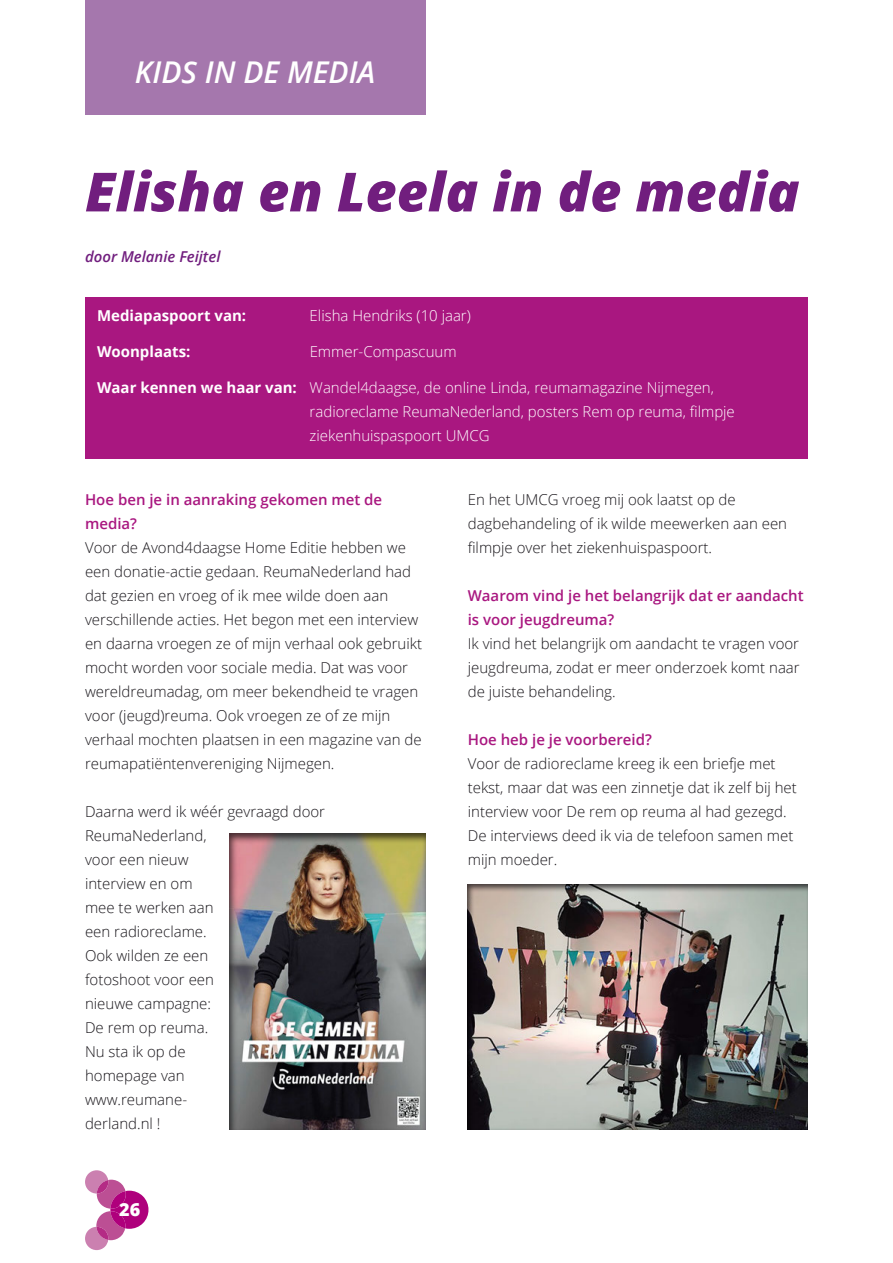
<style>
.page{position:relative;width:893px;height:1263px;background:#fff}
.page>*{position:absolute;margin:0;border:0;box-sizing:border-box;transform-origin:0 0}
.t1{font:italic 800 54px "Open Sans";color:#711e7e}
.t2{font:italic 600 30px "Open Sans";color:#fff}
.t3{font:800 18px "Open Sans";color:#fff}
.t4{font:300 15px/24px "Open Sans";color:#1a171c}
.t5{font:300 15px/24px "Open Sans";color:#fff}
.t6{font:600 15px/24px "Open Sans";color:#a91780}
.t7{font:700 15px "Open Sans";color:#fff}
.t8{font:italic 600 15px "Open Sans";color:#711e7e}
.s1{font-weight:700}
</style>
<div class="page">
<div style="left:467px;top:883px;width:342px;height:246px;background:#1a171c;opacity:.75"></div>
<div style="left:85px;top:0;width:340px;height:115px;background:#a577ad"></div>
<div style="left:85px;top:298px;width:723px;height:161px;background:#a91780"></div>
<div style="left:229px;top:833px;width:196px;height:297px;background:#1a171c;opacity:.75"></div>
<svg style="left:85px;top:1170px;width:64px;height:80px"></svg>
<h2 class="t2" style="left:135px;top:51px;width:242px">KIDS IN DE MEDIA</h2>
<h1 class="t1" style="left:85px;top:151px;width:716px">Elisha en Leela in de media</h1>
<p class="t8" style="left:85px;top:247px;width:137px">door Melanie Feijtel</p>
<p class="t7" style="left:97px;top:305px;width:151px">Mediapaspoort van:</p>
<p class="t5" style="left:310px;top:303px;width:163px">Elisha Hendriks (10 jaar)</p>
<p class="t7" style="left:97px;top:341px;width:95px">Woonplaats:</p>
<p class="t5" style="left:310px;top:339px;width:148px">Emmer-Compascuum</p>
<p class="t5" style="left:310px;top:375px;width:427px;text-indent:-213px"><span class="s1">Waar kennen we haar van:</span> Wandel4daagse, de online Linda, reumamagazine Nijmegen, radioreclame ReumaNederland, posters Rem op reuma, filmpje ziekenhuispaspoort UMCG</p>
<p class="t6" style="left:85px;top:487px;width:299px">Hoe ben je in aanraking gekomen met de media?</p>
<p class="t4" style="left:85px;top:535px;width:339px">Voor de Avond4daagse Home Editie hebben we een donatie-actie gedaan. ReumaNederland had dat gezien en vroeg of ik mee wilde doen aan verschillende acties. Het begon met een interview en daarna vroegen ze of mijn verhaal ook gebruikt mocht worden voor sociale media. Dat was voor wereldreumadag, om meer bekendheid te vragen voor (jeugd)reuma. Ook vroegen ze of ze mijn verhaal mochten plaatsen in een magazine van de reumapatiëntenvereniging Nijmegen.</p>
<p class="t4" style="left:85px;top:799px;width:242px">Daarna werd ik wéér gevraagd door<br>ReumaNederland,<br>voor een nieuw<br>interview en om<br>mee te werken aan<br>een radioreclame.<br>Ook wilden ze een<br>fotoshoot voor een<br>nieuwe campagne:<br>De rem op reuma.<br>Nu sta ik op de<br>homepage van<br>www.reumane-<br>derland.nl !</p>
<p class="t3" style="left:119px;top:1196px;width:23px">26</p>
<p class="t4" style="left:468px;top:487px;width:321px">En het UMCG vroeg mij ook laatst op de dagbehandeling of ik wilde meewerken aan een filmpje over het ziekenhuispaspoort.</p>
<p class="t6" style="left:468px;top:583px;width:337px">Waarom vind je het belangrijk dat er aandacht is voor jeugdreuma?</p>
<p class="t4" style="left:468px;top:631px;width:333px;text-align:justify">Ik vind het belangrijk om aandacht te vragen voor jeugdreuma, zodat er meer onderzoek komt naar de juiste behandeling.</p>
<p class="t6" style="left:468px;top:727px;width:186px">Hoe heb je je voorbereid?</p>
<p class="t4" style="left:468px;top:751px;width:331px">Voor de radioreclame kreeg ik een briefje met tekst, maar dat was een zinnetje dat ik zelf bij het interview voor De rem op reuma al had gezegd.<br>De interviews deed ik via de telefoon samen met mijn moeder.</p>
</div>
